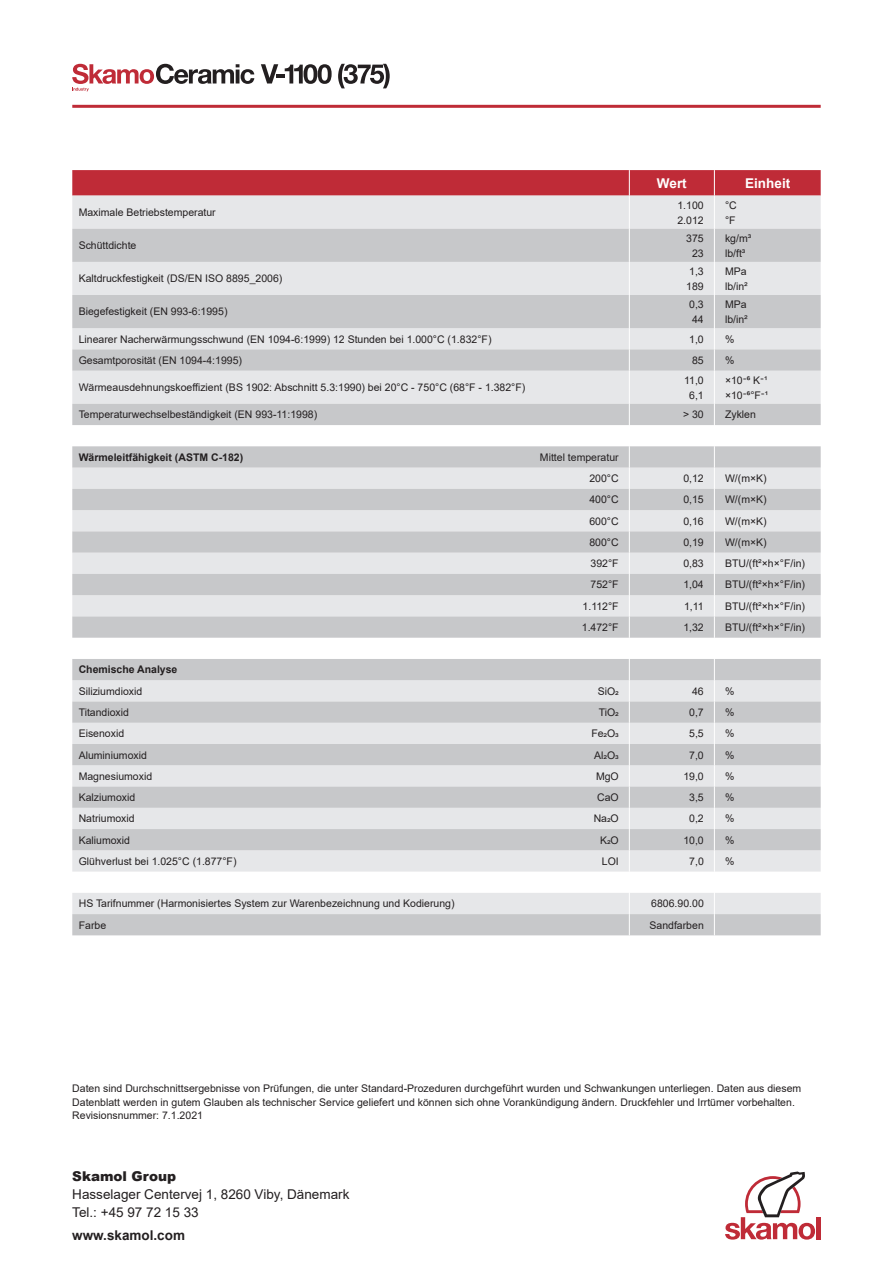
<style>
.page{position:relative;width:893px;height:1263px;background:#fff}
.page>*{position:absolute;margin:0;border:0;box-sizing:border-box;transform-origin:0 0}
.t1{font:13.5px/18px "Arial";color:#231f20}
.t2{font:700 13.5px "Arial";color:#231f20}
.t3{font:700 13.5px "Arial";color:#fff}
.t4{font:900 13.5px "Arial";color:#231f20}
.t5{font:10.5px/15px "Arial";color:#231f20}
.t6{font:700 10.5px "Arial";color:#231f20}
</style>
<div class="page">
<svg style="left:261px;top:64px;width:71px;height:20px"></svg>
<svg style="left:338px;top:64px;width:52px;height:24px"></svg>
<svg style="left:72px;top:64px;width:182px;height:27px"></svg>
<svg style="left:72px;top:170px;width:749px;height:26px;background:#c0313c"></svg>
<hr style="left:72px;top:105px;width:749px;height:3px;background:#bf2b37">
<div style="left:816px;top:1217px;width:5px;height:22px;background:#bf2b37"></div>
<svg style="left:725px;top:1171px;width:90px;height:68px"></svg>
<div style="left:72px;top:196px;width:749px;height:33px;background:#e6e7e9"></div>
<svg style="left:72px;top:229px;width:749px;height:706px;background:#d9dadc"></svg>
<hr style="left:629px;top:196px;width:1px;height:33px;background:#fff">
<hr style="left:714px;top:196px;width:1px;height:33px;background:#fff">
<hr style="left:629px;top:229px;width:1px;height:33px;background:#fff">
<hr style="left:714px;top:229px;width:1px;height:33px;background:#fff">
<hr style="left:629px;top:262px;width:1px;height:33px;background:#fff">
<hr style="left:714px;top:262px;width:1px;height:33px;background:#fff">
<hr style="left:629px;top:295px;width:1px;height:33px;background:#fff">
<hr style="left:714px;top:295px;width:1px;height:33px;background:#fff">
<svg style="left:629px;top:328px;width:1px;height:43px"></svg>
<svg style="left:714px;top:328px;width:1px;height:43px"></svg>
<hr style="left:629px;top:371px;width:1px;height:33px;background:#fff">
<hr style="left:714px;top:371px;width:1px;height:33px;background:#fff">
<svg style="left:629px;top:404px;width:1px;height:531px"></svg>
<svg style="left:714px;top:404px;width:1px;height:531px"></svg>
<p class="t3" style="left:657px;top:173px;width:31px">Wert</p>
<p class="t3" style="left:745px;top:173px;width:47px">Einheit</p>
<p class="t5" style="left:79px;top:205px;width:139px">Maximale Betriebstemperatur</p>
<p class="t5" style="left:677px;top:197px;width:28px">1.100<br>2.012</p>
<p class="t5" style="left:725px;top:197px;width:13px">°C °F</p>
<p class="t5" style="left:79px;top:238px;width:59px">Schüttdichte</p>
<p class="t5" style="left:686px;top:230px;width:19px;text-align:center">375<br>23</p>
<p class="t5" style="left:725px;top:230px;width:28px">kg/m³ lb/ft³</p>
<p class="t5" style="left:79px;top:271px;width:205px">Kaltdruckfestigkeit (DS/EN ISO 8895_2006)</p>
<p class="t5" style="left:686px;top:264px;width:19px">1,3<br>189</p>
<p class="t5" style="left:725px;top:264px;width:24px">MPa lb/in²</p>
<p class="t5" style="left:79px;top:304px;width:150px">Biegefestigkeit (EN 993-6:1995)</p>
<p class="t5" style="left:689px;top:297px;width:16px">0,3<br>44</p>
<p class="t5" style="left:725px;top:297px;width:24px">MPa lb/in²</p>
<p class="t5" style="left:79px;top:331px;width:414px">Linearer Nacherwärmungsschwund (EN 1094-6:1999) 12 Stunden bei 1.000°C (1.832°F)</p>
<p class="t5" style="left:689px;top:331px;width:16px">1,0</p>
<p class="t5" style="left:725px;top:331px;width:11px">%</p>
<p class="t5" style="left:79px;top:353px;width:165px">Gesamtporosität (EN 1094-4:1995)</p>
<p class="t5" style="left:692px;top:353px;width:13px">85</p>
<p class="t5" style="left:725px;top:353px;width:11px">%</p>
<p class="t5" style="left:79px;top:380px;width:448px">Wärmeausdehnungskoeffizient (BS 1902: Abschnitt 5.3:1990) bei 20°C - 750°C (68°F - 1.382°F)</p>
<p class="t5" style="left:684px;top:372px;width:21px;text-align:center">11,0<br>6,1</p>
<p class="t5" style="left:725px;top:372px;width:45px">× 1 0 K⁶־ ¹־ ×10־⁶°F ¹־</p>
<p class="t5" style="left:79px;top:407px;width:240px">Temperaturwechselbeständigkeit (EN 993-11:1998)</p>
<p class="t5" style="left:683px;top:407px;width:22px">&gt; 30</p>
<p class="t5" style="left:725px;top:407px;width:32px">Zyklen</p>
<p class="t6" style="left:79px;top:450px;width:166px">Wärmeleitfähigkeit (ASTM C-182)</p>
<p class="t5" style="left:540px;top:446px;width:80px;line-height:21.3px;text-align:right">Mittel temperatur<br>200°C</p>
<p class="t5" style="left:683px;top:471px;width:22px">0,12</p>
<p class="t5" style="left:725px;top:471px;width:43px">W/(m×K)</p>
<p class="t5" style="left:589px;top:492px;width:31px">400°C</p>
<p class="t5" style="left:683px;top:492px;width:22px">0,15</p>
<p class="t5" style="left:725px;top:492px;width:43px">W/(m×K)</p>
<p class="t5" style="left:589px;top:513px;width:31px">600°C</p>
<p class="t5" style="left:683px;top:513px;width:22px">0,16</p>
<p class="t5" style="left:725px;top:513px;width:43px">W/(m×K)</p>
<p class="t5" style="left:589px;top:535px;width:31px">800°C</p>
<p class="t5" style="left:683px;top:535px;width:22px">0,19</p>
<p class="t5" style="left:725px;top:535px;width:43px">W/(m×K)</p>
<p class="t5" style="left:591px;top:556px;width:30px">392°F</p>
<p class="t5" style="left:683px;top:556px;width:22px">0,83</p>
<p class="t5" style="left:725px;top:556px;width:82px">BTU/(ft²×h×°F/in)</p>
<p class="t5" style="left:591px;top:577px;width:30px">752°F</p>
<p class="t5" style="left:683px;top:577px;width:22px">1,04</p>
<p class="t5" style="left:725px;top:577px;width:82px">BTU/(ft²×h×°F/in)</p>
<p class="t5" style="left:583px;top:598px;width:38px">1.112°F</p>
<p class="t5" style="left:684px;top:598px;width:21px">1,11</p>
<p class="t5" style="left:725px;top:598px;width:82px">BTU/(ft²×h×°F/in)</p>
<p class="t5" style="left:582px;top:620px;width:38px">1.472°F</p>
<p class="t5" style="left:683px;top:620px;width:22px">1,32</p>
<p class="t5" style="left:725px;top:620px;width:82px">BTU/(ft²×h×°F/in)</p>
<p class="t6" style="left:79px;top:662px;width:100px">Chemische Analyse</p>
<p class="t5" style="left:79px;top:683px;width:65px">Siliziumdioxid</p>
<p class="t5" style="left:598px;top:683px;width:22px">SiO2</p>
<p class="t5" style="left:692px;top:683px;width:13px">46</p>
<p class="t5" style="left:725px;top:683px;width:11px">%</p>
<p class="t5" style="left:79px;top:705px;width:52px">Titandioxid</p>
<p class="t5" style="left:599px;top:705px;width:22px">TiO2</p>
<p class="t5" style="left:689px;top:705px;width:16px">0,7</p>
<p class="t5" style="left:725px;top:705px;width:11px">%</p>
<p class="t5" style="left:79px;top:726px;width:47px">Eisenoxid</p>
<p class="t5" style="left:591px;top:726px;width:29px">Fe2O3</p>
<p class="t5" style="left:689px;top:726px;width:16px">5,5</p>
<p class="t5" style="left:725px;top:726px;width:11px">%</p>
<p class="t5" style="left:79px;top:747px;width:70px">Aluminiumoxid</p>
<p class="t5" style="left:594px;top:747px;width:26px">Al2O3</p>
<p class="t5" style="left:689px;top:747px;width:16px">7,0</p>
<p class="t5" style="left:725px;top:747px;width:11px">%</p>
<p class="t5" style="left:79px;top:768px;width:75px">Magnesiumoxid</p>
<p class="t5" style="left:596px;top:768px;width:24px">MgO</p>
<p class="t5" style="left:683px;top:768px;width:22px">19,0</p>
<p class="t5" style="left:725px;top:768px;width:11px">%</p>
<p class="t5" style="left:79px;top:790px;width:58px">Kalziumoxid</p>
<p class="t5" style="left:597px;top:790px;width:23px">CaO</p>
<p class="t5" style="left:689px;top:790px;width:16px">3,5</p>
<p class="t5" style="left:725px;top:790px;width:11px">%</p>
<p class="t5" style="left:79px;top:811px;width:58px">Natriumoxid</p>
<p class="t5" style="left:594px;top:811px;width:27px">Na2O</p>
<p class="t5" style="left:689px;top:811px;width:16px">0,2</p>
<p class="t5" style="left:725px;top:811px;width:11px">%</p>
<p class="t5" style="left:79px;top:832px;width:53px">Kaliumoxid</p>
<p class="t5" style="left:600px;top:832px;width:20px">K2O</p>
<p class="t5" style="left:683px;top:832px;width:22px">10,0</p>
<p class="t5" style="left:725px;top:832px;width:11px">%</p>
<p class="t5" style="left:79px;top:853px;width:159px">Glühverlust bei 1.025°C (1.877°F)</p>
<p class="t5" style="left:602px;top:853px;width:18px">LOI</p>
<p class="t5" style="left:689px;top:853px;width:16px">7,0</p>
<p class="t5" style="left:725px;top:853px;width:11px">%</p>
<p class="t5" style="left:79px;top:896px;width:377px">HS Tarifnummer (Harmonisiertes System zur Warenbezeichnung und Kodierung)</p>
<p class="t5" style="left:651px;top:896px;width:54px">6806.90.00</p>
<p class="t5" style="left:79px;top:917px;width:29px">Farbe</p>
<p class="t5" style="left:649px;top:917px;width:56px">Sandfarben</p>
<p class="t5" style="left:72px;top:1081px;width:730px;line-height:13.5px">Daten sind Durchschnittsergebnisse von Prüfungen, die unter Standard-Prozeduren durchgeführt wurden und Schwankungen unterliegen. Daten aus diesem<br>Datenblatt werden in gutem Glauben als technischer Service geliefert und können sich ohne Vorankündigung ändern. Druckfehler und Irrtümer vorbehalten.<br>Revisionsnummer: 7.1.2021</p>
<p class="t4" style="left:72px;top:1166px;width:105px">Skamol Group</p>
<p class="t1" style="left:72px;top:1185px;width:279px">Hasselager Centervej 1, 8260 Viby, Dänemark<br>Tel.: +45 97 72 15 33</p>
<p class="t2" style="left:72px;top:1225px;width:114px">www.skamol.com</p>
</div>
